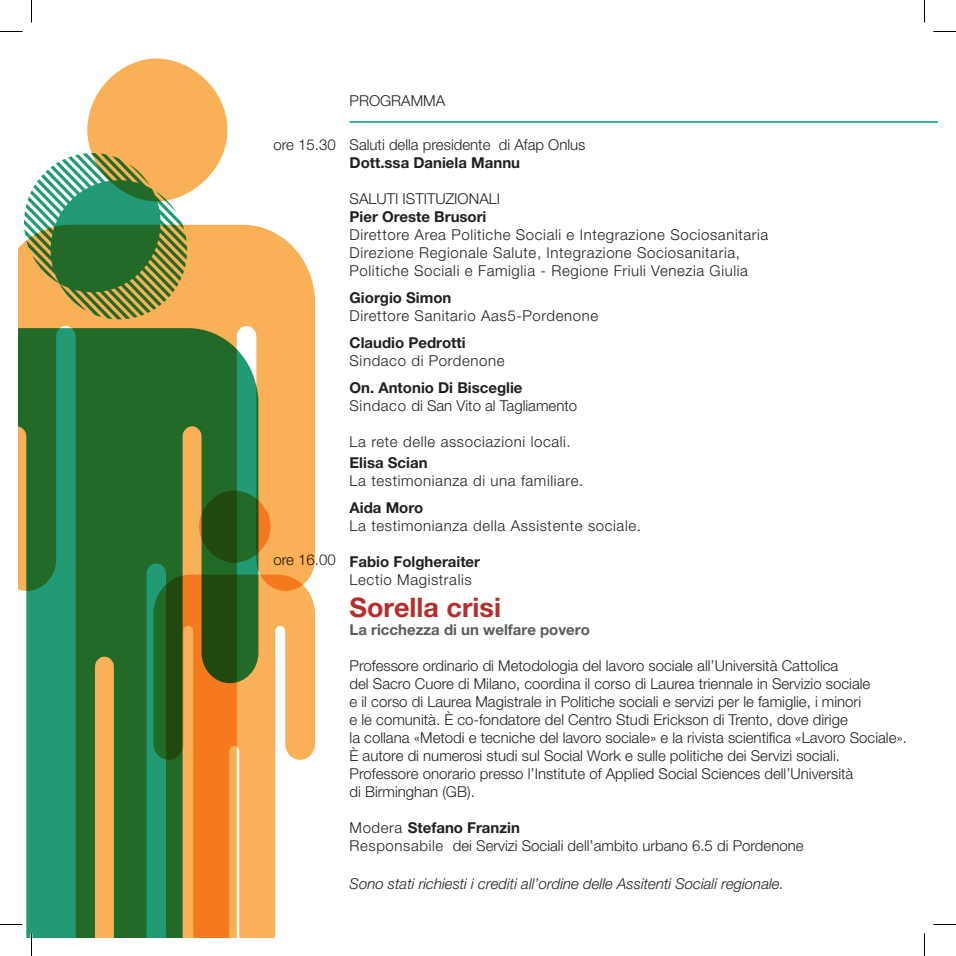
<style>
.page{position:relative;width:956px;height:956px;background:#fff}
.page>*{position:absolute;margin:0;border:0;box-sizing:border-box;transform-origin:0 0}
.t1{font:700 27px "Helvetica Neue LT Pro";color:#b62d2d}
.t2{font:300 15px/18px "Helvetica Neue LT Pro";color:#231f20}
.t3{font:300 15px/18px "Helvetica Neue LT Pro";letter-spacing:.04em;color:#231f20}
.t4{font:700 15px "Helvetica Neue LT Pro";color:#231f20}
.t5{font:italic 300 15px "Helvetica Neue LT Pro";color:#231f20}
.t6{font:700 15px "Helvetica Neue LT Pro";color:#595d5d}
.s1{font-weight:700}
</style>
<div class="page">
<hr style="left:350px;top:121px;width:587px;height:2px;background:#009577">
<svg style="left:87px;top:59px;width:228px;height:432px;fill:#fab056"></svg>
<svg style="left:258px;top:491px;width:57px;height:446px;fill:#fab056"></svg>
<svg style="left:19px;top:153px;width:239px;height:784px;background:#688a4b"></svg>
<hr style="left:0;top:923px;width:22px;height:2px;background:#fff">
<svg style="left:0;top:31px;width:22px;height:1px"></svg>
<svg style="left:933px;top:31px;width:23px;height:1px"></svg>
<svg style="left:0;top:924px;width:22px;height:1px"></svg>
<svg style="left:933px;top:924px;width:23px;height:1px"></svg>
<svg style="left:31px;top:0;width:1px;height:23px"></svg>
<svg style="left:31px;top:933px;width:1px;height:23px"></svg>
<svg style="left:924px;top:0;width:1px;height:23px"></svg>
<svg style="left:924px;top:933px;width:1px;height:23px"></svg>
<p class="t2" style="left:273px;top:135px;width:64px">ore 15.30</p>
<p class="t2" style="left:273px;top:551px;width:64px">ore 16.00</p>
<p class="t2" style="left:350px;top:91px;width:97px">PROGRAMMA</p>
<p class="t2" style="left:350px;top:135px;width:237px">Saluti della presidente di Afap Onlus</p>
<p class="t4" style="left:350px;top:153px;width:172px">Dott.ssa Daniela Mannu</p>
<p class="t2" style="left:350px;top:189px;width:152px">SALUTI ISTITUZIONALI</p>
<p class="t4" style="left:350px;top:207px;width:138px">Pier Oreste Brusori</p>
<p class="t3" style="left:350px;top:225px;width:420px">Direttore Area Politiche Sociali e Integrazione Sociosanitaria<br>Direzione Regionale Salute, Integrazione Sociosanitaria,<br>Politiche Sociali e Famiglia - Regione Friuli Venezia Giulia</p>
<p class="t4" style="left:350px;top:288px;width:103px">Giorgio Simon</p>
<p class="t3" style="left:350px;top:306px;width:250px">Direttore Sanitario Aas5-Pordenone</p>
<p class="t4" style="left:350px;top:333px;width:118px">Claudio Pedrotti</p>
<p class="t3" style="left:350px;top:351px;width:157px">Sindaco di Pordenone</p>
<p class="t4" style="left:350px;top:378px;width:174px">On. Antonio Di Bisceglie</p>
<p class="t2" style="left:350px;top:396px;width:229px">Sindaco di San Vito al Tagliamento</p>
<p class="t3" style="left:350px;top:432px;width:223px">La rete delle associazioni locali.</p>
<p class="t4" style="left:350px;top:453px;width:80px">Elisa Scian</p>
<p class="t3" style="left:350px;top:471px;width:235px">La testimonianza di una familiare.</p>
<p class="t4" style="left:350px;top:498px;width:75px">Aida Moro</p>
<p class="t3" style="left:350px;top:516px;width:293px">La testimonianza della Assistente sociale.</p>
<p class="t4" style="left:350px;top:552px;width:132px">Fabio Folgheraiter</p>
<p class="t3" style="left:350px;top:570px;width:124px">Lectio Magistralis</p>
<h1 class="t1" style="left:350px;top:591px;width:153px">Sorella crisi</h1>
<p class="t6" style="left:350px;top:620px;width:242px">La ricchezza di un welfare povero</p>
<p class="t2" style="left:350px;top:656px;width:559px">Professore ordinario di Metodologia del lavoro sociale all’Università Cattolica<br>del Sacro Cuore di Milano, coordina il corso di Laurea triennale in Servizio sociale<br>e il corso di Laurea Magistrale in Politiche sociali e servizi per le famiglie, i minori<br>e le comunità. È co-fondatore del Centro Studi Erickson di Trento, dove dirige<br>la collana «Metodi e tecniche del lavoro sociale» e la rivista scientifica «Lavoro Sociale».<br>È autore di numerosi studi sul Social Work e sulle politiche dei Servizi sociali.<br>Professore onorario presso l’Institute of Applied Social Sciences dell’Università<br>di Birminghan (GB).</p>
<p class="t2" style="left:350px;top:818px;width:455px">Modera <span class="s1">Stefano Franzin<br></span>Responsabile dei Servizi Sociali dell’ambito urbano 6.5 di Pordenone</p>
<p class="t5" style="left:350px;top:875px;width:436px">Sono stati richiesti i crediti all’ordine delle Assitenti Sociali regionale.</p>
</div>
